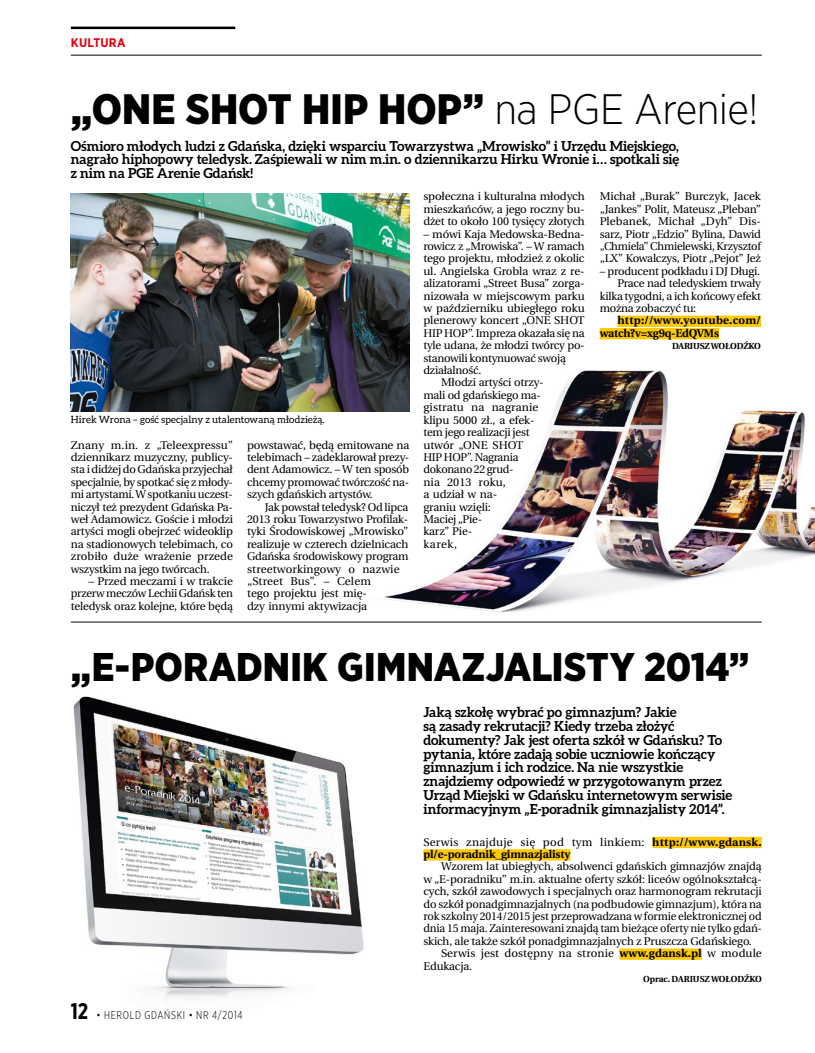
<style>
.page{position:relative;width:815px;height:1053px;background:#fff}
.page>*{position:absolute;margin:0;border:0;box-sizing:border-box;transform-origin:0 0}
.t1{font:900 42.5px "Gotham Narrow";color:#000}
.t2{font:900 40px "Gotham Narrow";color:#000}
.t3{font:700 13.75px/13.8px "Aleo";color:#000;text-align:justify}
.t4{font:700 12.5px "Gotham Narrow";letter-spacing:.02em;color:#e3000f}
.t5{font:11.25px/12.4px "Heuristica";letter-spacing:-.015em;color:#000;text-align:justify}
.t6{font:11.25px "Heuristica";letter-spacing:.01em;color:#000}
.t7{font:700 11.25px/12.4px "Heuristica";letter-spacing:-.01em;color:#000}
.t8{font:700 11.25px/12.4px "Heuristica";letter-spacing:.02em;color:#000}
.t9{font:300 11.25px "Gotham X Narrow";letter-spacing:.06em;color:#000}
.t10{font:10px "Aleo";letter-spacing:.005em;color:#000}
.t11{font:700 8.75px "Heuristica";letter-spacing:-.02em;color:#000}
.s1{font-weight:300}
.s2{font-weight:700;font-size:22.5px}
.s3{font-weight:400}
.s4{font-weight:700}
</style>
<div class="page">
<img style="left:352px;top:360px;width:463px;height:253px">
<img style="left:71px;top:193px;width:338px;height:218px">
<img style="left:73px;top:696px;width:368px;height:303px">
<hr style="left:71px;top:621px;width:691px;height:1px;background:#000">
<div style="left:652px;top:836px;width:110px;height:12px;background:#fec900"></div>
<div style="left:423px;top:849px;width:147px;height:11px;background:#fec900"></div>
<div style="left:619px;top:948px;width:83px;height:11px;background:#fec900"></div>
<div style="left:617px;top:315px;width:144px;height:12px;background:#fec900"></div>
<div style="left:600px;top:328px;width:119px;height:11px;background:#fec900"></div>
<hr style="left:71px;top:27px;width:164px;height:2px;background:#000">
<hr style="left:71px;top:55px;width:691px;height:1px;background:#000">
<p class="t4" style="left:71px;top:34px;width:56px">KULTURA</p>
<h1 class="t1" style="left:71px;top:81px;width:689px">„ONE SHOT HIP HOP” <span class="s1">na PGE Arenie!</span></h1>
<p class="t3" style="left:71px;top:138px;width:610px">Ośmioro młodych ludzi z Gdańska, dzięki wsparciu Towarzystwa „Mrowisko” i Urzędu Miejskiego, nagrało hiphopowy teledysk. Zaśpiewali w nim m.in. o dziennikarzu Hirku Wronie i… spotkali się z nim na PGE Arenie Gdańsk!</p>
<p class="t10" style="left:71px;top:414px;width:255px">Hirek Wrona – gość specjalny z utalentowaną młodzieżą.</p>
<p class="t5" style="left:71px;top:438px;width:164px">Znany m.in. z „Teleexpressu” dziennikarz muzyczny, publicy&shy;sta i didżej do Gdańska przyjechał specjalnie, by spotkać się z młody&shy;mi artystami. W spotkaniu uczest&shy;niczył też prezydent Gdańska Pa&shy;weł Adamowicz. Goście i młodzi artyści mogli obejrzeć wideoklip na stadionowych telebimach, co zrobiło duże wrażenie przede wszystkim na jego twórcach.</p>
<p class="t5" style="left:71px;top:575px;width:164px;text-indent:18px">– Przed meczami i w trakcie przerw meczów Lechii Gdańsk ten teledysk oraz kolejne, które będą</p>
<p class="t5" style="left:247px;top:438px;width:164px">powstawać, będą emitowane na telebimach – zadeklarował prezy&shy;dent Adamowicz. – W ten sposób chcemy promować twórczość na&shy;szych gdańskich artystów.</p>
<p class="t5" style="left:247px;top:500px;width:163px;text-align:left;text-indent:18px">Jak powstał teledysk? Od lipca<br>2013 roku Towarzystwo Profilak&shy;tyki Środowiskowej „Mrowisko” realizuje w czterech dzielnicach<br>Gdańska środowiskowy program streetworkingowy o nazwie „Street Bus”. – Celem<br>tego projektu jest mię-<br>dzy innymi aktywizacja</p>
<p class="t5" style="left:423px;top:190px;width:163px">społeczna i kulturalna młodych mieszkańców, a jego roczny bu&shy;dżet to około 100 tysięcy złotych</p>
<p class="t5" style="left:423px;top:227px;width:163px">– mówi Kaja Medowska-Bedna-</p>
<p class="t5" style="left:423px;top:240px;width:163px">rowicz z „Mrowiska”. – W ramach</p>
<p class="t5" style="left:423px;top:252px;width:163px">tego projektu, młodzież z okolic</p>
<p class="t5" style="left:423px;top:265px;width:163px">ul. Angielska Grobla wraz z re-</p>
<p class="t5" style="left:423px;top:277px;width:163px">alizatorami „Street Busa” zorga-</p>
<p class="t5" style="left:423px;top:289px;width:163px">nizowała w miejscowym parku</p>
<p class="t5" style="left:423px;top:302px;width:163px">w październiku ubiegłego roku</p>
<p class="t5" style="left:423px;top:314px;width:163px">plenerowy koncert „ONE SHOT</p>
<p class="t5" style="left:423px;top:327px;width:163px">HIP HOP”. Impreza okazała się na</p>
<p class="t5" style="left:423px;top:339px;width:163px">tyle udana, że młodzi twórcy po-</p>
<p class="t5" style="left:423px;top:352px;width:144px">stanowili kontynuować swoją</p>
<p class="t5" style="left:423px;top:364px;width:59px">działalność.</p>
<p class="t5" style="left:441px;top:376px;width:104px">Młodzi artyści otrzy-</p>
<p class="t5" style="left:423px;top:389px;width:119px">mali od gdańskiego ma-</p>
<p class="t6" style="left:423px;top:399px;width:116px">gistratu na nagranie</p>
<p class="t5" style="left:423px;top:414px;width:113px">klipu 5000 zł., a efek-</p>
<p class="t5" style="left:423px;top:426px;width:108px">tem jego realizacji jest</p>
<p class="t5" style="left:423px;top:438px;width:101px">utwór „ONE SHOT</p>
<p class="t5" style="left:423px;top:451px;width:97px">HIP HOP”. Nagrania</p>
<p class="t5" style="left:423px;top:463px;width:92px">dokonano 22 grud-</p>
<p class="t6" style="left:423px;top:473px;width:84px">nia 2013 roku,</p>
<p class="t5" style="left:423px;top:488px;width:75px">a udział w na-</p>
<p class="t5" style="left:423px;top:500px;width:69px">graniu wzięli:</p>
<p class="t5" style="left:423px;top:513px;width:60px">Maciej „Pie-</p>
<p class="t5" style="left:423px;top:525px;width:50px">karz” Pie-</p>
<p class="t5" style="left:423px;top:538px;width:35px">karek,</p>
<p class="t5" style="left:600px;top:190px;width:163px">Michał „Burak” Burczyk, Jacek „Jankes” Polit, Mateusz „Pleban” Plebanek, Michał „Dyh” Dis&shy;sarz, Piotr „Edzio” Bylina, Dawid „Chmiela” Chmielewski, Krzysztof „LX” Kowalczys, Piotr „Pejot” Jeż</p>
<p class="t5" style="left:600px;top:265px;width:162px">– producent podkładu i DJ Długi.</p>
<p class="t5" style="left:617px;top:277px;width:145px">Prace nad teledyskiem trwały</p>
<p class="t5" style="left:600px;top:289px;width:163px">kilka tygodni, a ich końcowy efekt</p>
<p class="t5" style="left:600px;top:302px;width:98px">można zobaczyć tu:</p>
<p class="t8" style="left:600px;top:314px;width:163px;text-indent:18px">http://www.youtube.com/ watch?v=xg9q-EdQVMs</p>
<p class="t11" style="left:672px;top:339px;width:90px">DARIUSZ WOŁODŹKO</p>
<h2 class="t2" style="left:71px;top:640px;width:680px">„E-PORADNIK GIMNAZJALISTY 2014”</h2>
<p class="t3" style="left:423px;top:705px;width:310px;text-align:left">Jaką szkołę wybrać po gimnazjum? Jakie<br>są zasady rekrutacji? Kiedy trzeba złożyć dokumenty? Jak jest oferta szkół w Gdańsku? To pytania, które zadają sobie uczniowie kończący gimnazjum i ich rodzice. Na nie wszystkie znajdziemy odpowiedź w przygotowanym przez Urząd Miejski w Gdańsku internetowym serwisie informacyjnym „E-poradnik gimnazjalisty 2014”.</p>
<p class="t9" style="left:71px;top:1008px;width:173px"><span class="s2">12</span> • HEROLD GDAŃSKI • NR 4/2014</p>
<p class="t7" style="left:423px;top:835px;width:340px"><span class="s3">Serwis znajduje się pod tym linkiem:</span> http://www.gdansk. pl/e-poradnik_gimnazjalisty</p>
<p class="t5" style="left:441px;top:860px;width:322px">Wzorem lat ubiegłych, absolwenci gdańskich gimnazjów znajdą</p>
<p class="t5" style="left:423px;top:872px;width:340px">w „E-poradniku” m.in. aktualne oferty szkół: liceów ogólnokształcą-</p>
<p class="t5" style="left:423px;top:885px;width:340px">cych, szkół zawodowych i specjalnych oraz harmonogram rekrutacji</p>
<p class="t5" style="left:423px;top:897px;width:340px">do szkół ponadgimnazjalnych (na podbudowie gimnazjum), która na</p>
<p class="t5" style="left:423px;top:910px;width:340px">rok szkolny 2014/2015 jest przeprowadzana w formie elektronicznej od</p>
<p class="t5" style="left:423px;top:922px;width:340px">dnia 15 maja. Zainteresowani znajdą tam bieżące oferty nie tylko gdań-</p>
<p class="t5" style="left:423px;top:934px;width:330px">skich, ale także szkół ponadgimnazjalnych z Pruszcza Gdańskiego.</p>
<p class="t6" style="left:441px;top:944px;width:322px">Serwis jest dostępny na stronie <span class="s4">www.gdansk.pl</span> w module</p>
<p class="t5" style="left:423px;top:959px;width:50px">Edukacja.</p>
<p class="t11" style="left:643px;top:971px;width:120px">Oprac. DARIUSZ WOŁODŹKO</p>
</div>
